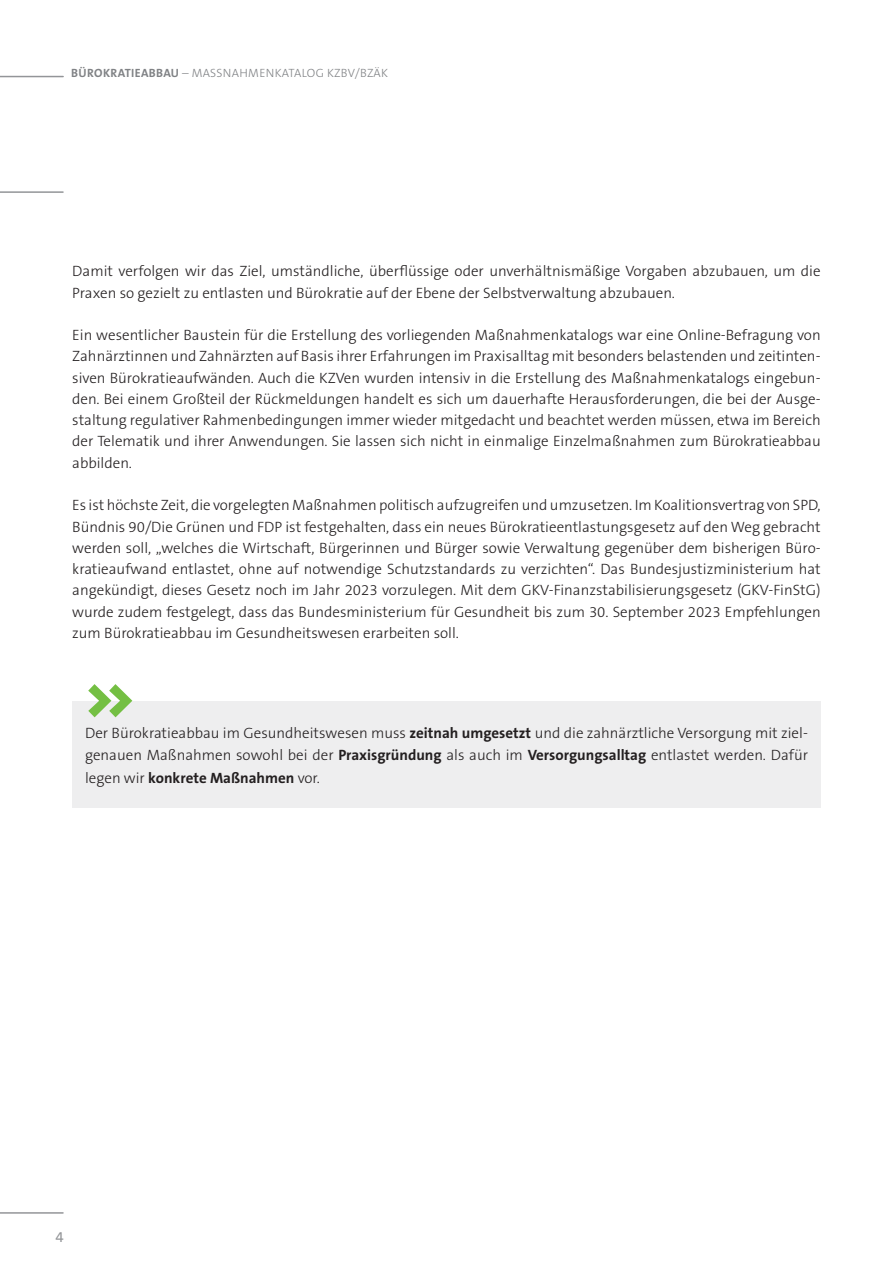
<style>
.page{position:relative;width:893px;height:1263px;background:#fff}
.page>*{position:absolute;margin:0;border:0;box-sizing:border-box;transform-origin:0 0}
.t1{font:300 15px/21.3px "The Sans B Plus W3";color:#231f20}
.t2{font:700 15px "The Sans B Plus W7";color:#231f20}
.t3{font:15px "The Sans B Plus W5 Plain";color:#939598}
.t4{font:300 12px "The Sans B Plus W3";letter-spacing:.025em;color:#808285}
.s1{font-family:"The Sans B Plus W7";font-weight:700}
.s2{font-family:"The Sans B Plus W3";font-weight:300}
</style>
<div class="page">
<hr style="left:0;top:1212px;width:63px;height:2px;background:#939598">
<hr style="left:0;top:191px;width:63px;height:2px;background:#939598">
<hr style="left:0;top:76px;width:63px;height:1px;background:#939598">
<div style="left:72px;top:702px;width:749px;height:106px;background:#eeeeef"></div>
<svg style="left:88px;top:684px;width:44px;height:33px"></svg>
<p class="t4" style="left:71px;top:65px;width:318px"><span class="s1">BÜROKRATIEABBAU</span> – MASSNAHMENKATALOG KZBV/BZÄK</p>
<p class="t1" style="left:72px;top:261px;width:750px">Damit verfolgen wir das Ziel, umständliche, überflüssige oder unverhältnismäßige Vorgaben abzubauen, um die<br>Praxen so gezielt zu entlasten und Bürokratie auf der Ebene der Selbstverwaltung abzubauen.</p>
<p class="t1" style="left:72px;top:325px;width:750px;text-align:justify">Ein wesentlicher Baustein für die Erstellung des vorliegenden Maßnahmenkatalogs war eine Online-Befragung von Zahnärztinnen und Zahnärzten auf Basis ihrer Erfahrungen im Praxisalltag mit besonders belastenden und zeitinten&shy;siven Bürokratieaufwänden. Auch die KZVen wurden intensiv in die Erstellung des Maßnahmenkatalogs eingebun&shy;den. Bei einem Großteil der Rückmeldungen handelt es sich um dauerhafte Herausforderungen, die bei der Ausge&shy;staltung regulativer Rahmenbedingungen immer wieder mitgedacht und beachtet werden müssen, etwa im Bereich der Telematik und ihrer Anwendungen. Sie lassen sich nicht in einmalige Einzelmaßnahmen zum Bürokratieabbau abbilden.</p>
<p class="t1" style="left:72px;top:495px;width:750px;text-align:justify">Es ist höchste Zeit, die vorgelegten Maßnahmen politisch aufzugreifen und umzusetzen. Im Koalitionsvertrag von SPD, Bündnis 90/Die Grünen und FDP ist festgehalten, dass ein neues Bürokratieentlastungsgesetz auf den Weg gebracht werden soll, „welches die Wirtschaft, Bürgerinnen und Bürger sowie Verwaltung gegenüber dem bisherigen Büro&shy;kratieaufwand entlastet, ohne auf notwendige Schutzstandards zu verzichten“. Das Bundesjustizministerium hat angekündigt, dieses Gesetz noch im Jahr 2023 vorzulegen. Mit dem GKV-Finanzstabilisierungsgesetz (GKV-FinStG) wurde zudem festgelegt, dass das Bundesministerium für Gesundheit bis zum 30. September 2023 Empfehlungen zum Bürokratieabbau im Gesundheitswesen erarbeiten soll.</p>
<p class="t1" style="left:85px;top:722px;width:724px;line-height:22.5px">Der Bürokratieabbau im Gesundheitswesen muss <span class="s1">zeitnah umgesetzt</span> und die zahnärztliche Versorgung mit ziel&shy;genauen Maßnahmen sowohl bei der <span class="s1">Praxisgründung</span> als auch im <span class="s1">Versorgungsalltag</span> entlastet werden. Dafür</p>
<p class="t2" style="left:85px;top:768px;width:236px"><span class="s2">legen wir</span> konkrete Maßnahmen <span class="s2">vor.</span></p>
<p class="t3" style="left:56px;top:1227px;width:10px">4</p>
</div>
